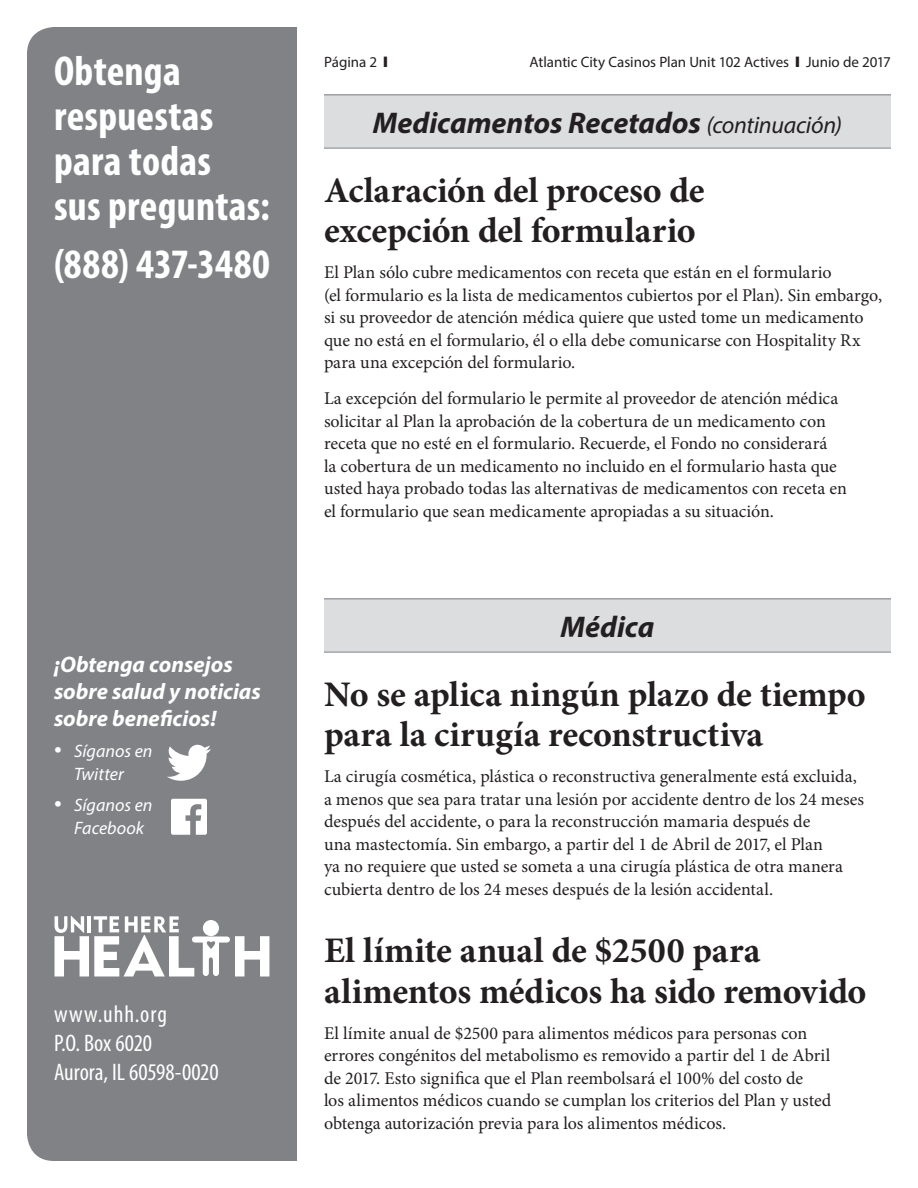
<style>
.page{position:relative;width:918px;height:1188px;background:#fff}
.page>*{position:absolute;margin:0;border:0;box-sizing:border-box;transform-origin:0 0}
.t1{font:700 condensed 42px/45px "Myriad Pro";letter-spacing:.005em;color:#fff}
.t2{font:700 36px/40.5px "Minion Pro";letter-spacing:-.005em;color:#231f20}
.t3{font:italic 700 30px "Myriad Pro";color:#231f20}
.t4{font:condensed 24px/29.2px "Myriad Pro";color:#fff}
.t5{font:italic 700 22.5px/27px "Myriad Pro";color:#fff}
.t6{font:18px/22.5px "Minion Pro";letter-spacing:-.005em;color:#231f20}
.t7{font:italic 18px/22.5px "Myriad Pro";color:#fff;text-align:center}
.t8{font:15px "Myriad Pro";letter-spacing:-.005em;color:#231f20}
.s1{font-size:27px}
.s2{font-weight:400;font-size:24px}
</style>
<div class="page">
<div style="left:27px;top:27px;width:270px;height:1134px;background:#808285"></div>
<svg style="left:55px;top:916px;width:214px;height:60px"></svg>
<svg style="left:167px;top:745px;width:44px;height:36px"></svg>
<svg style="left:171px;top:799px;width:36px;height:36px"></svg>
<div style="left:324px;top:94px;width:567px;height:54px;background:#dcdddf"></div>
<hr style="left:324px;top:94px;width:567px;height:1px;background:#808285">
<hr style="left:324px;top:148px;width:567px;height:1px;background:#808285">
<div style="left:324px;top:598px;width:567px;height:54px;background:#dcdddf"></div>
<hr style="left:324px;top:598px;width:567px;height:1px;background:#808285">
<hr style="left:324px;top:652px;width:567px;height:1px;background:#808285">
<h1 class="t1" style="left:54px;top:47px;width:217px">Obtenga respuestas para todas<br>sus preguntas:</h1>
<h1 class="t1" style="left:54px;top:241px;width:217px">(888) 437-3480</h1>
<p class="t5" style="left:54px;top:650px;width:208px">¡Obtenga consejos sobre salud y noticias sobre beneficios!</p>
<p class="t7" style="left:54px;top:740px;width:100px"><span class="s1">•</span> Síganos en<br>Twitter</p>
<p class="t7" style="left:74px;top:794px;width:80px;text-align:left;text-indent:-20px"><span class="s1">•</span> Síganos en<br>Facebook</p>
<h3 class="t4" style="left:54px;top:999px;width:166px">www.uhh.org<br>P.O. Box 6020<br>Aurora, IL 60598-0020</h3>
<p class="t8" style="left:324px;top:53px;width:65px">Página 2 ❙</p>
<p class="t8" style="left:530px;top:53px;width:363px">Atlantic City Casinos Plan Unit 102 Actives ❙ Junio de 2017</p>
<h3 class="t3" style="left:373px;top:103px;width:471px">Medicamentos Recetados <span class="s2">(continuación)</span></h3>
<h2 class="t2" style="left:324px;top:169px;width:382px">Aclaración del proceso de excepción del formulario</h2>
<p class="t6" style="left:324px;top:261px;width:560px">El Plan sólo cubre medicamentos con receta que están en el formulario<br>(el formulario es la lista de medicamentos cubiertos por el Plan). Sin embargo, si su proveedor de atención médica quiere que usted tome un medicamento que no está en el formulario, él o ella debe comunicarse con Hospitality Rx para una excepción del formulario.</p>
<p class="t6" style="left:324px;top:387px;width:524px">La excepción del formulario le permite al proveedor de atención médica solicitar al Plan la aprobación de la cobertura de un medicamento con receta que no esté en el formulario. Recuerde, el Fondo no considerará<br>la cobertura de un medicamento no incluido en el formulario hasta que usted haya probado todas las alternativas de medicamentos con receta en el formulario que sean medicamente apropiadas a su situación.</p>
<h3 class="t3" style="left:561px;top:607px;width:95px">Médica</h3>
<h2 class="t2" style="left:324px;top:673px;width:543px">No se aplica ningún plazo de tiempo para la cirugía reconstructiva</h2>
<p class="t6" style="left:324px;top:765px;width:542px">La cirugía cosmética, plástica o reconstructiva generalmente está excluida, a menos que sea para tratar una lesión por accidente dentro de los 24 meses después del accidente, o para la reconstrucción mamaria después de<br>una mastectomía. Sin embargo, a partir del 1 de Abril de 2017, el Plan<br>ya no requiere que usted se someta a una cirugía plástica de otra manera cubierta dentro de los 24 meses después de la lesión accidental.</p>
<h2 class="t2" style="left:324px;top:930px;width:544px">El límite anual de $2500 para alimentos médicos ha sido removido</h2>
<p class="t6" style="left:324px;top:1022px;width:509px">El límite anual de $2500 para alimentos médicos para personas con errores congénitos del metabolismo es removido a partir del 1 de Abril de 2017. Esto significa que el Plan reembolsará el 100% del costo de<br>los alimentos médicos cuando se cumplan los criterios del Plan y usted obtenga autorización previa para los alimentos médicos.</p>
</div>
